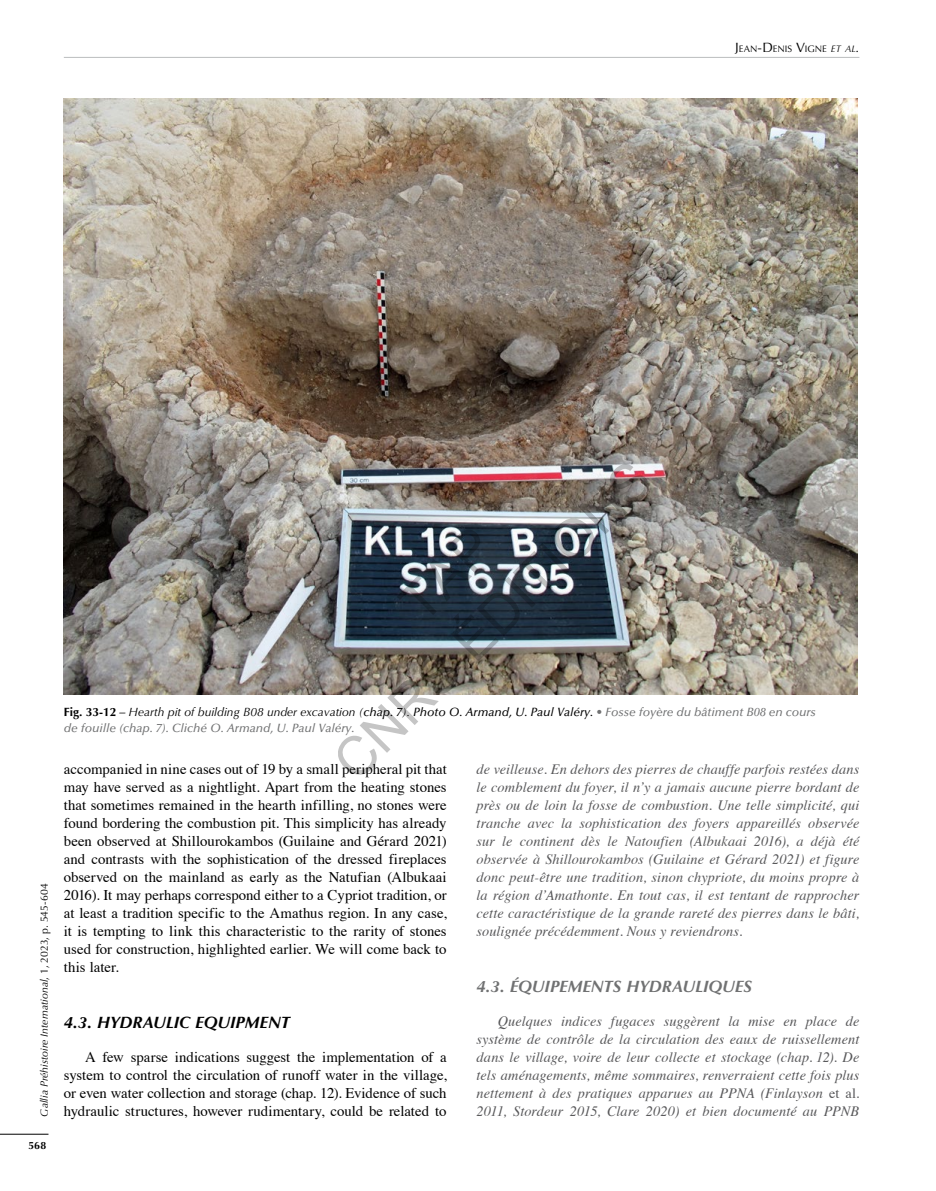
<style>
.page{position:relative;width:936px;height:1191px;background:#fff}
.page>*{position:absolute;margin:0;border:0;box-sizing:border-box;transform-origin:0 0}
.t1{font:54px/64.8px "Arial";color:rgb(0 0 0/.23);text-align:center}
.t2{font:italic 700 16.5px "Optima";letter-spacing:-.005em;color:#707172}
.t3{font:italic 700 16.5px "Optima";letter-spacing:-.005em;color:#000}
.t4{font:14.85px/18px "Times";letter-spacing:.005em;color:#000;text-align:justify}
.t5{font:italic 14.25px/18px "Times";letter-spacing:.01em;color:#58585a;text-align:justify}
.t6{font:italic 500 12px/16.5px "Optima LT Std";color:#707172}
.t7{font:italic 10.5px "Optima";color:#000}
.t8{font:700 10.5px "Optima";color:#000}
.t9{font:9.45px "Optima";letter-spacing:-.005em;color:#000}
.s1{font-size:13.5px}
.s2{font-style:italic}
.s3{font-style:italic;font-size:13.5px}
.s4{font-style:normal}
.s5{font-weight:700;font-style:normal;color:#000}
.s6{color:#000}
.s7{font-weight:400;color:#000}
</style>
<div class="page">
<hr style="left:0;top:1133px;width:48px;height:1px;background:#000">
<hr style="left:64px;top:57px;width:795px;height:1px;background:#bbbdbe">
<img style="left:64px;top:99px;width:793px;height:595px">
<p class="t9" style="left:735px;top:44px;width:126px"><span class="s1">J</span>EAN<span class="s1">-D</span>ENIS <span class="s1">V</span>IGNE <span class="s2">et al</span><span class="s3">.</span></p>
<p class="t7" style="left:38px;top:1116px;width:235px;rotate:-90deg">Gallia Préhistoire International<span class="s4">, 1, 2023, p. 545-604</span></p>
<p class="t8" style="left:29px;top:1139px;width:19px">568</p>
<h1 class="t1" style="left:275px;top:701px;width:425px;rotate:-45deg">TAP<br>CNRS ÉDITIONS</h1>
<p class="t6" style="left:64px;top:703px;width:753px"><span class="s5">Fig. 33-12</span> <span class="s6">–</span> <span class="s7">Hearth pit of building B08 under excavation (</span><span class="s6">chap. 7</span><span class="s7">).</span> <span class="s6">Photo O. Armand, U. Paul Valéry.</span> • Fosse foyère du bâtiment B08 en cours de fouille (chap. 7). Cliché O. Armand, U. Paul Valéry.</p>
<p class="t4" style="left:64px;top:759px;width:384px">accompanied in nine cases out of 19 by a small peripheral pit that may have served as a nightlight. Apart from the heating stones that sometimes remained in the hearth infilling, no stones were found bordering the combustion pit. This simplicity has already been observed at Shillourokambos (Guilaine and Gérard 2021) and contrasts with the sophistication of the dressed fireplaces observed on the mainland as early as the Natufian (Albukaai 2016). It may perhaps correspond either to a Cypriot tradition, or at least a tradition specific to the Amathus region. In any case, it is tempting to link this characteristic to the rarity of stones used for construction, highlighted earlier. We will come back to this later.</p>
<p class="t5" style="left:476px;top:759px;width:384px">de veilleuse. En dehors des pierres de chauffe parfois restées dans le comblement du foyer, il n’y a jamais aucune pierre bordant de près ou de loin la fosse de combustion. Une telle simplicité, qui tranche avec la sophistication des foyers appareillés observée sur le continent dès le Natoufien (Albukaai 2016), a déjà été observée à Shillourokambos (Guilaine et Gérard 2021) et figure donc peut-être une tradition, sinon chypriote, du moins propre à la région d’Amathonte. En tout cas, il est tentant de rapprocher cette caractéristique de la grande rareté des pierres dans le bâti, soulignée précédemment. Nous y reviendrons.</p>
<p class="t2" style="left:476px;top:976px;width:277px">4.3. ÉQUIPEMENTS HYDRAULIQUES</p>
<p class="t5" style="left:476px;top:1011px;width:384px;text-indent:21px">Quelques indices fugaces suggèrent la mise en place de système de contrôle de la circulation des eaux de ruissellement dans le village, voire de leur collecte et stockage (chap. 12). De tels aménagements, même sommaires, renverraient cette fois plus nettement à des pratiques apparues au PPNA (Finlayson <span class="s4">et al.<br></span>2011, Stordeur 2015, Clare 2020) et bien documenté au PPNB</p>
<p class="t3" style="left:64px;top:1012px;width:227px">4.3. HYDRAULIC EQUIPMENT</p>
<p class="t4" style="left:64px;top:1047px;width:384px;text-indent:21px">A few sparse indications suggest the implementation of a system to control the circulation of runoff water in the village, or even water collection and storage (chap. 12). Evidence of such hydraulic structures, however rudimentary, could be related to</p>
</div>
